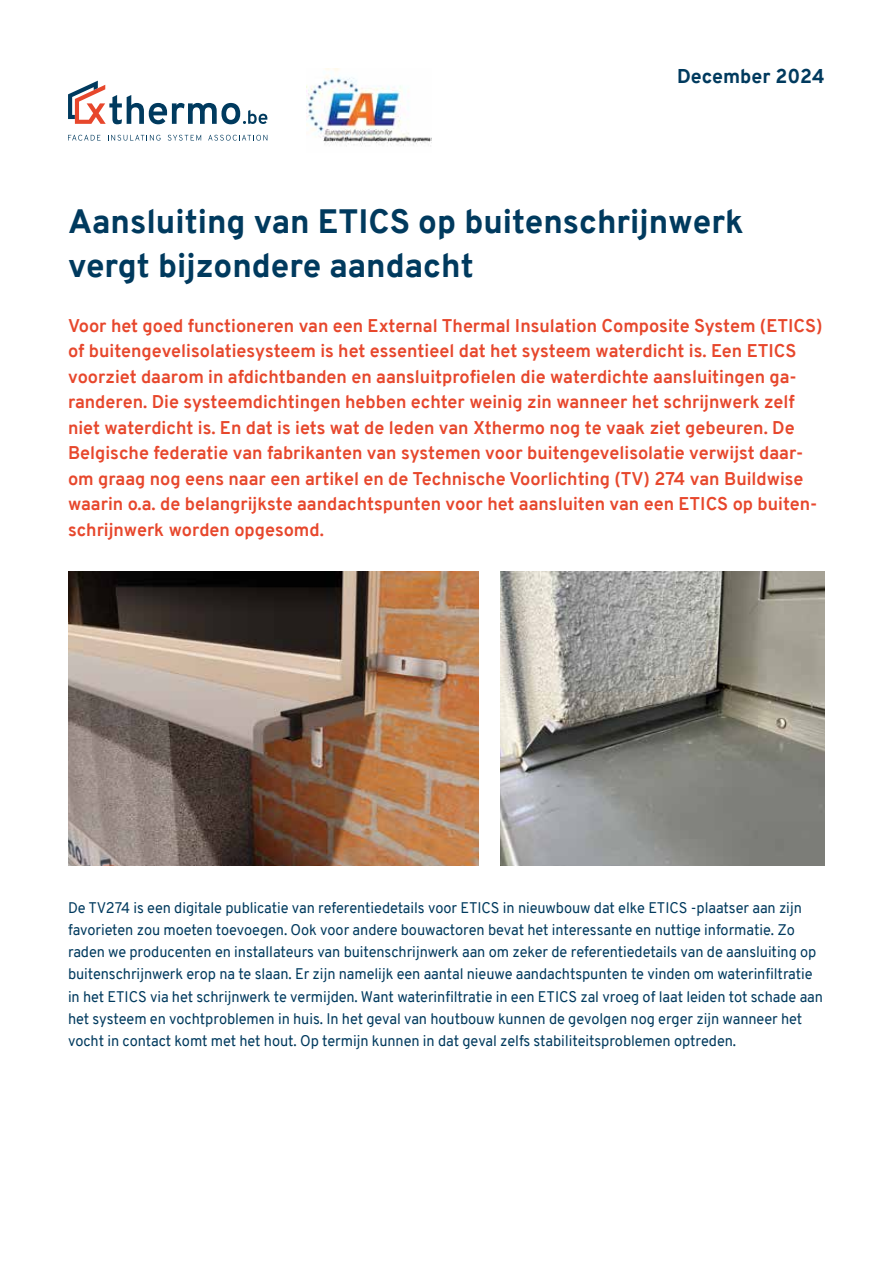
<style>
.page{position:relative;width:893px;height:1263px;background:#fff}
.page>*{position:absolute;margin:0;border:0;box-sizing:border-box;transform-origin:0 0}
.t1{font:800 33px/43.5px "Overpass";color:#003a5e}
.t2{font:800 19.5px "Overpass";color:#003a5e}
.t3{font:700 18px/25.5px "Overpass";color:#e7472c}
.t4{font:15px/22.2px "Overpass";letter-spacing:-.005em;color:#003a5e}
</style>
<div class="page">
<svg style="left:68px;top:135px;width:33px;height:6px"></svg>
<svg style="left:108px;top:135px;width:53px;height:6px"></svg>
<svg style="left:168px;top:135px;width:33px;height:6px"></svg>
<svg style="left:208px;top:135px;width:59px;height:6px"></svg>
<svg style="left:68px;top:81px;width:199px;height:43px"></svg>
<img style="left:306px;top:69px;width:126px;height:77px">
<img style="left:68px;top:572px;width:410px;height:293px">
<img style="left:501px;top:572px;width:324px;height:293px">
<h2 class="t2" style="left:677px;top:63px;width:149px">December 2024</h2>
<h1 class="t1" style="left:68px;top:200px;width:677px">Aansluiting van ETICS op buitenschrijnwerk vergt bijzondere aandacht</h1>
<p class="t3" style="left:68px;top:313px;width:756px">Voor het goed functioneren van een External Thermal Insulation Composite System (ETICS) of buitengevelisolatiesysteem is het essentieel dat het systeem waterdicht is. Een ETICS voorziet daarom in afdichtbanden en aansluitprofielen die waterdichte aansluitingen ga&shy;randeren. Die systeemdichtingen hebben echter weinig zin wanneer het schrijnwerk zelf niet waterdicht is. En dat is iets wat de leden van Xthermo nog te vaak ziet gebeuren. De Belgische federatie van fabrikanten van systemen voor buitengevelisolatie verwijst daar&shy;om graag nog eens naar een artikel en de Technische Voorlichting (TV) 274 van Buildwise waarin o.a. de belangrijkste aandachtspunten voor het aansluiten van een ETICS op buiten&shy;schrijnwerk worden opgesomd.</p>
<p class="t4" style="left:68px;top:896px;width:756px">De TV274 is een digitale publicatie van referentiedetails voor ETICS in nieuwbouw dat elke ETICS -plaatser aan zijn favorieten zou moeten toevoegen. Ook voor andere bouwactoren bevat het interessante en nuttige informatie. Zo raden we producenten en installateurs van buitenschrijnwerk aan om zeker de referentiedetails van de aansluiting op buitenschrijnwerk erop na te slaan. Er zijn namelijk een aantal nieuwe aandachtspunten te vinden om waterinfiltratie in het ETICS via het schrijnwerk te vermijden. Want waterinfiltratie in een ETICS zal vroeg of laat leiden tot schade aan het systeem en vochtproblemen in huis. In het geval van houtbouw kunnen de gevolgen nog erger zijn wanneer het vocht in contact komt met het hout. Op termijn kunnen in dat geval zelfs stabiIiteitsproblemen optreden.</p>
</div>
